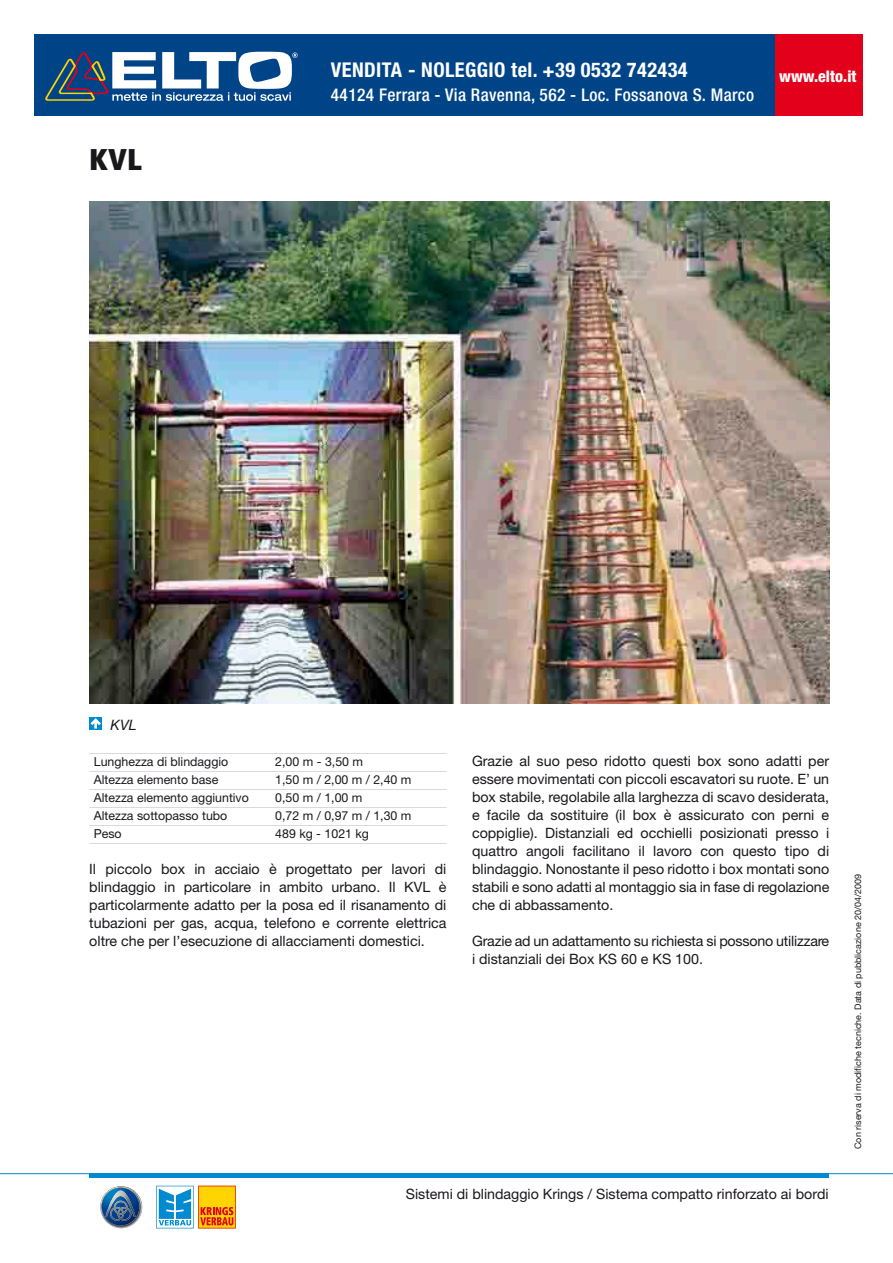
<style>
.page{position:relative;width:893px;height:1263px;background:#fff}
.page>*{position:absolute;margin:0;border:0;box-sizing:border-box;transform-origin:0 0}
.t1{font:900 condensed 30px "Frutiger LT";color:#1a171c}
.t2{font:700 condensed 20.4px "Helvetica Neue";letter-spacing:.02em;color:#fff}
.t3{font:500 condensed 17.4px "Helvetica Neue";letter-spacing:.02em;color:#fff}
.t4{font:800 condensed 16.05px "Helvetica Neue";color:#fff}
.t5{font:14.25px/18px "Helvetica Neue";color:#1a171c;text-align:justify}
.t6{font:italic 14.25px "Helvetica Neue";color:#1a171c}
.t7{font:12.3px "Helvetica Neue";color:#1a171c}
.t8{font:9px "Helvetica Neue";color:#1a171c}
</style>
<div class="page">
<div style="left:34px;top:34px;width:827px;height:81px;background:#048"></div>
<div style="left:775px;top:34px;width:88px;height:81px;background:#e2001a"></div>
<svg style="left:45px;top:52px;width:253px;height:49px"></svg>
<svg style="left:156px;top:1186px;width:80px;height:42px"></svg>
<svg style="left:100px;top:1186px;width:42px;height:42px"></svg>
<svg style="left:101px;top:1187px;width:41px;height:41px"></svg>
<hr style="left:89px;top:1174px;width:740px;height:4px;background:#008ad0">
<hr style="left:0;top:1173px;width:893px;height:1px;background:#008ad0">
<img style="left:89px;top:202px;width:740px;height:502px">
<svg style="left:89px;top:717px;width:13px;height:13px"></svg>
<svg style="left:90px;top:718px;width:11px;height:10px"></svg>
<svg style="left:89px;top:843px;width:357px;height:1px"></svg>
<svg style="left:89px;top:825px;width:357px;height:1px"></svg>
<svg style="left:89px;top:807px;width:357px;height:1px"></svg>
<svg style="left:89px;top:789px;width:357px;height:1px"></svg>
<svg style="left:89px;top:771px;width:357px;height:1px"></svg>
<svg style="left:89px;top:753px;width:357px;height:1px"></svg>
<h1 class="t1" style="left:89px;top:142px;width:54px">KVL</h1>
<h2 class="t2" style="left:331px;top:58px;width:358px">VENDITA - NOLEGGIO tel. +39 0532 742434</h2>
<p class="t4" style="left:779px;top:66px;width:79px">www.elto.it</p>
<p class="t3" style="left:331px;top:84px;width:425px">44124 Ferrara - Via Ravenna, 562 - Loc. Fossanova S. Marco</p>
<p class="t6" style="left:111px;top:716px;width:28px">KVL</p>
<p class="t7" style="left:94px;top:754px;width:136px">Lunghezza di blindaggio</p>
<p class="t7" style="left:275px;top:754px;width:89px">2,00 m - 3,50 m</p>
<p class="t7" style="left:94px;top:772px;width:126px">Altezza elemento base</p>
<p class="t7" style="left:275px;top:772px;width:138px">1,50 m / 2,00 m / 2,40 m</p>
<p class="t7" style="left:94px;top:790px;width:157px">Altezza elemento aggiuntivo</p>
<p class="t7" style="left:275px;top:790px;width:89px">0,50 m / 1,00 m</p>
<p class="t7" style="left:94px;top:808px;width:135px">Altezza sottopasso tubo</p>
<p class="t7" style="left:275px;top:808px;width:138px">0,72 m / 0,97 m / 1,30 m</p>
<p class="t7" style="left:94px;top:826px;width:29px">Peso</p>
<p class="t7" style="left:275px;top:826px;width:95px">489 kg - 1021 kg</p>
<p class="t5" style="left:89px;top:860px;width:359px">Il piccolo box in acciaio è progettato per lavori di blindaggio in particolare in ambito urbano. Il KVL è particolarmente adatto per la posa ed il risanamento di tubazioni per gas, acqua, telefono e corrente elettrica oltre che per l’esecuzione di allacciamenti domestici.</p>
<p class="t5" style="left:472px;top:752px;width:359px">Grazie al suo peso ridotto questi box sono adatti per essere movimentati con piccoli escavatori su ruote. E’ un box stabile, regolabile alla larghezza di scavo desiderata, e facile da sostituire (il box è assicurato con perni e coppiglie). Distanziali ed occhielli posizionati presso i quattro angoli facilitano il lavoro con questo tipo di blindaggio. Nonostante il peso ridotto i box montati sono stabili e sono adatti al montaggio sia in fase di regolazione che di abbassamento.</p>
<p class="t5" style="left:472px;top:932px;width:359px">Grazie ad un adattamento su richiesta si possono utilizzare i distanziali dei Box KS 60 e KS 100.</p>
<p class="t5" style="left:406px;top:1185px;width:424px">Sistemi di blindaggio Krings / Sistema compatto rinforzato ai bordi</p>
<p class="t8" style="left:853px;top:1149px;width:277px;rotate:-90deg">Con riserva di modifiche tecniche. Data di pubblicazione 20/04/2009</p>
</div>
